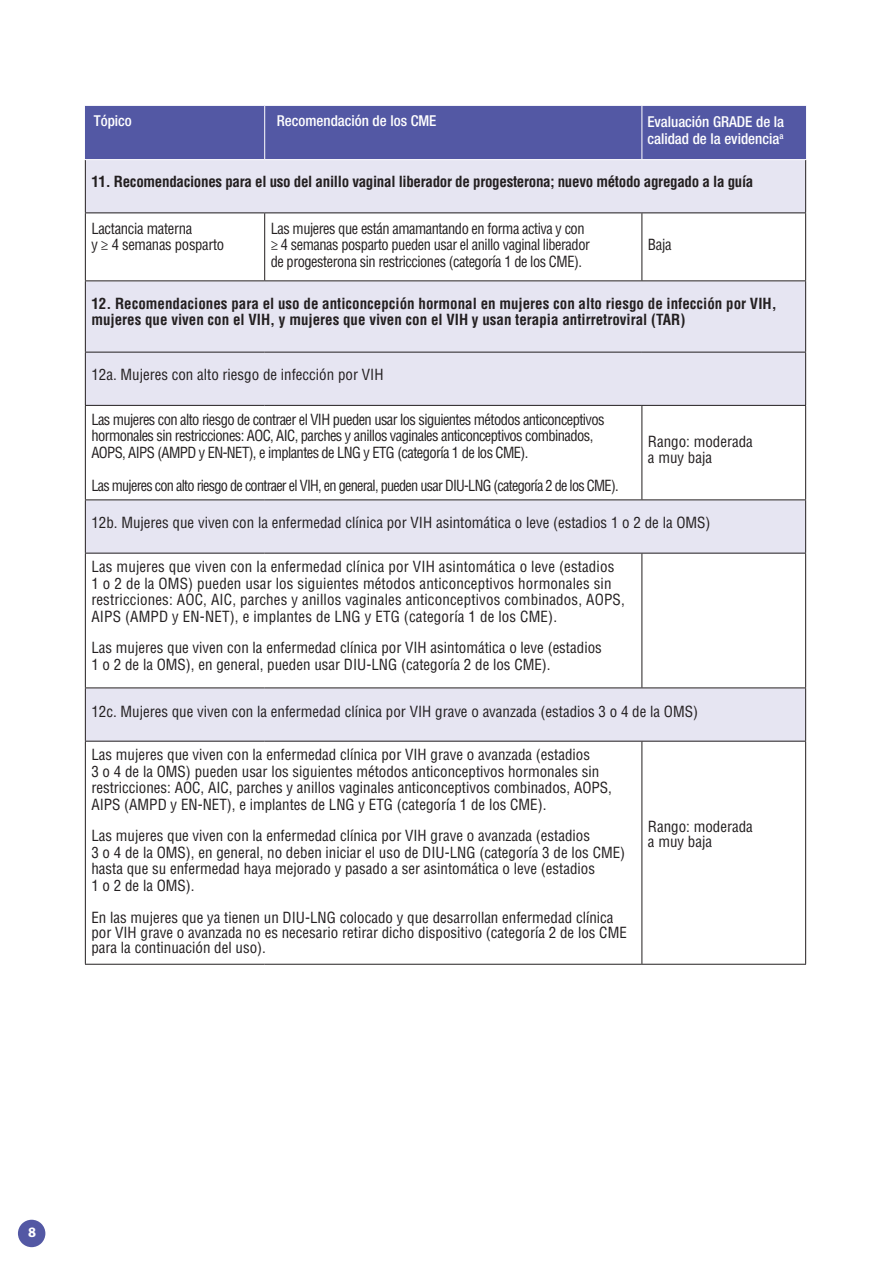
<style>
.page{position:relative;width:893px;height:1262px;background:#fff}
.page>*{position:absolute;margin:0;border:0;box-sizing:border-box;transform-origin:0 0}
.Paragraph_Style2{font:condensed 15px/16.5px "Helvetica LT Std";color:#231f20}
.Paragraph_Style2-2{font:condensed 15px/16.5px "Helvetica LT Std";letter-spacing:-.04em;color:#231f20}
.Paragraph_Style43{font:condensed 15px "Helvetica LT Std";color:#231f20}
.Paragraph_Style51{font:700 condensed 15px/16.5px "Helvetica LT Std";color:#231f20}
.Paragraph_Style2-3{font:condensed 15px/16.5px "Helvetica LT Std";letter-spacing:-.03em;color:#231f20;scale:.96 1}
.Paragraph_Style51-2{font:700 condensed 15px "Helvetica LT Std";letter-spacing:-.02em;color:#231f20}
.Paragraph_Style2-4{font:condensed 15px "Helvetica LT Std";letter-spacing:-.05em;color:#231f20;scale:.95 1}
.Paragraph_Style2-5{font:500 condensed 15px/16.5px "Helvetica Neue";color:#fff}
.Paragraph_Style2-6{font:condensed 15px/16.5px "Helvetica LT Std";letter-spacing:-.02em;color:#231f20}
.Paragraph_Style2-7{font:700 14.4px "Myriad Pro";color:#fff}
</style>
<div class="page">
<svg style="left:18px;top:1219px;width:27px;height:28px"></svg>
<div style="left:85px;top:106px;width:721px;height:53px;background:#5358a4"></div>
<svg style="left:86px;top:160px;width:719px;height:581px"></svg>
<hr style="left:85px;top:160px;width:1px;height:52px;background:#231f20">
<hr style="left:805px;top:160px;width:1px;height:52px;background:#231f20">
<hr style="left:85px;top:212px;width:180px;height:1px;background:#231f20">
<hr style="left:85px;top:213px;width:1px;height:67px;background:#231f20">
<hr style="left:265px;top:212px;width:377px;height:1px;background:#231f20">
<hr style="left:264px;top:213px;width:1px;height:67px;background:#231f20">
<hr style="left:642px;top:212px;width:164px;height:1px;background:#231f20">
<hr style="left:641px;top:213px;width:1px;height:67px;background:#231f20">
<hr style="left:805px;top:213px;width:1px;height:67px;background:#231f20">
<hr style="left:85px;top:280px;width:180px;height:1px;background:#231f20">
<hr style="left:85px;top:281px;width:1px;height:71px;background:#231f20">
<hr style="left:265px;top:280px;width:377px;height:1px;background:#231f20">
<hr style="left:642px;top:280px;width:164px;height:1px;background:#231f20">
<hr style="left:805px;top:281px;width:1px;height:71px;background:#231f20">
<hr style="left:85px;top:352px;width:180px;height:1px;background:#231f20">
<hr style="left:85px;top:352px;width:1px;height:53px;background:#231f20">
<hr style="left:265px;top:352px;width:377px;height:1px;background:#231f20">
<hr style="left:642px;top:352px;width:164px;height:1px;background:#231f20">
<hr style="left:805px;top:352px;width:1px;height:53px;background:#231f20">
<hr style="left:85px;top:405px;width:180px;height:1px;background:#231f20">
<hr style="left:85px;top:406px;width:1px;height:93px;background:#231f20">
<hr style="left:265px;top:405px;width:377px;height:1px;background:#231f20">
<hr style="left:642px;top:405px;width:164px;height:1px;background:#231f20">
<hr style="left:641px;top:406px;width:1px;height:93px;background:#231f20">
<hr style="left:805px;top:406px;width:1px;height:93px;background:#231f20">
<hr style="left:85px;top:499px;width:180px;height:1px;background:#231f20">
<hr style="left:85px;top:500px;width:1px;height:53px;background:#231f20">
<hr style="left:265px;top:499px;width:377px;height:1px;background:#231f20">
<hr style="left:642px;top:499px;width:164px;height:1px;background:#231f20">
<hr style="left:805px;top:500px;width:1px;height:53px;background:#231f20">
<hr style="left:641px;top:553px;width:1px;height:134px;background:#231f20">
<hr style="left:85px;top:688px;width:1px;height:53px;background:#231f20">
<hr style="left:805px;top:688px;width:1px;height:53px;background:#231f20">
<hr style="left:85px;top:741px;width:180px;height:1px;background:#231f20">
<hr style="left:85px;top:741px;width:1px;height:222px;background:#231f20">
<hr style="left:265px;top:741px;width:377px;height:1px;background:#231f20">
<hr style="left:642px;top:741px;width:164px;height:1px;background:#231f20">
<hr style="left:641px;top:741px;width:1px;height:222px;background:#231f20">
<hr style="left:805px;top:741px;width:1px;height:222px;background:#231f20">
<hr style="left:85px;top:963px;width:180px;height:1px;background:#231f20">
<hr style="left:265px;top:963px;width:377px;height:1px;background:#231f20">
<hr style="left:642px;top:963px;width:164px;height:1px;background:#231f20">
<hr style="left:85px;top:553px;width:180px;height:1px;background:#231f20">
<hr style="left:85px;top:553px;width:1px;height:134px;background:#231f20">
<hr style="left:265px;top:553px;width:377px;height:1px;background:#231f20">
<hr style="left:642px;top:553px;width:164px;height:1px;background:#231f20">
<hr style="left:805px;top:553px;width:1px;height:134px;background:#231f20">
<hr style="left:85px;top:687px;width:180px;height:1px;background:#231f20">
<hr style="left:265px;top:687px;width:377px;height:1px;background:#231f20">
<hr style="left:642px;top:687px;width:164px;height:1px;background:#231f20">
<hr style="left:264px;top:106px;width:1px;height:53px;background:#fff">
<hr style="left:641px;top:106px;width:1px;height:53px;background:#fff">
<p class="Paragraph_Style2-5" style="left:94px;top:112px;width:40px">Tópico</p>
<p class="Paragraph_Style2-5" style="left:277px;top:112px;width:161px">Recomendación de los CME</p>
<p class="Paragraph_Style2-5" style="left:647px;top:113px;width:138px">Evaluación GRADE de la calidad de la evidencia<sup>a</sup></p>
<p class="Paragraph_Style51-2" style="left:91px;top:172px;width:663px">11. Recomendaciones para el uso del anillo vaginal liberador de progesterona; nuevo método agregado a la guía</p>
<p class="Paragraph_Style2-6" style="left:91px;top:220px;width:134px">Lactancia materna<br>y ≥ 4 semanas posparto</p>
<p class="Paragraph_Style2-3" style="left:271px;top:220px;width:334px">Las mujeres que están amamantando en forma activa y con ≥ 4 semanas posparto pueden usar el anillo vaginal liberador de progesterona sin restricciones (categoría 1 de los CME).</p>
<p class="Paragraph_Style2" style="left:648px;top:236px;width:25px">Baja</p>
<p class="Paragraph_Style51" style="left:91px;top:295px;width:686px">12. Recomendaciones para el uso de anticoncepción hormonal en mujeres con alto riesgo de infección por VIH, mujeres que viven con el VIH, y mujeres que viven con el VIH y usan terapia antirretroviral (TAR)</p>
<p class="Paragraph_Style43" style="left:91px;top:365px;width:293px">12a. Mujeres con alto riesgo de infección por VIH</p>
<p class="Paragraph_Style2-2" style="left:91px;top:411px;width:514px">Las mujeres con alto riesgo de contraer el VIH pueden usar los siguientes métodos anticonceptivos hormonales sin restricciones: AOC, AIC, parches y anillos vaginales anticonceptivos combinados,<br>AOPS, AIPS (AMPD y EN-NET), e implantes de LNG y ETG (categoría 1 de los CME).</p>
<p class="Paragraph_Style2-4" style="left:91px;top:476px;width:556px">Las mujeres con alto riesgo de contraer el VIH, en general, pueden usar DIU-LNG (categoría 2 de los CME).</p>
<p class="Paragraph_Style43" style="left:91px;top:513px;width:620px">12b. Mujeres que viven con la enfermedad clínica por VIH asintomática o leve (estadios 1 o 2 de la OMS)</p>
<p class="Paragraph_Style2" style="left:91px;top:558px;width:535px">Las mujeres que viven con la enfermedad clínica por VIH asintomática o leve (estadios 1 o 2 de la OMS) pueden usar los siguientes métodos anticonceptivos hormonales sin restricciones: AOC, AIC, parches y anillos vaginales anticonceptivos combinados, AOPS, AIPS (AMPD y EN-NET), e implantes de LNG y ETG (categoría 1 de los CME).</p>
<p class="Paragraph_Style2" style="left:91px;top:639px;width:512px">Las mujeres que viven con la enfermedad clínica por VIH asintomática o leve (estadios<br>1 o 2 de la OMS), en general, pueden usar DIU-LNG (categoría 2 de los CME).</p>
<p class="Paragraph_Style43" style="left:91px;top:702px;width:608px">12c. Mujeres que viven con la enfermedad clínica por VIH grave o avanzada (estadios 3 o 4 de la OMS)</p>
<p class="Paragraph_Style2" style="left:91px;top:746px;width:522px">Las mujeres que viven con la enfermedad clínica por VIH grave o avanzada (estadios<br>3 o 4 de la OMS) pueden usar los siguientes métodos anticonceptivos hormonales sin restricciones: AOC, AIC, parches y anillos vaginales anticonceptivos combinados, AOPS, AIPS (AMPD y EN-NET), e implantes de LNG y ETG (categoría 1 de los CME).</p>
<p class="Paragraph_Style2" style="left:91px;top:827px;width:535px">Las mujeres que viven con la enfermedad clínica por VIH grave o avanzada (estadios<br>3 o 4 de la OMS), en general, no deben iniciar el uso de DIU-LNG (categoría 3 de los CME) hasta que su enfermedad haya mejorado y pasado a ser asintomática o leve (estadios<br>1 o 2 de la OMS).</p>
<p class="Paragraph_Style2" style="left:91px;top:909px;width:537px;line-height:15px">En las mujeres que ya tienen un DIU-LNG colocado y que desarrollan enfermedad clínica por VIH grave o avanzada no es necesario retirar dicho dispositivo (categoría 2 de los CME para la continuación del uso).</p>
<p class="Paragraph_Style2" style="left:648px;top:433px;width:106px">Rango: moderada</p>
<p class="Paragraph_Style2" style="left:648px;top:449px;width:66px">a muy baja</p>
<p class="Paragraph_Style2" style="left:648px;top:818px;width:106px">Rango: moderada</p>
<p class="Paragraph_Style2" style="left:648px;top:833px;width:66px">a muy baja</p>
<p class="Paragraph_Style2-7" style="left:28px;top:1222px;width:9px">8</p>
</div>
